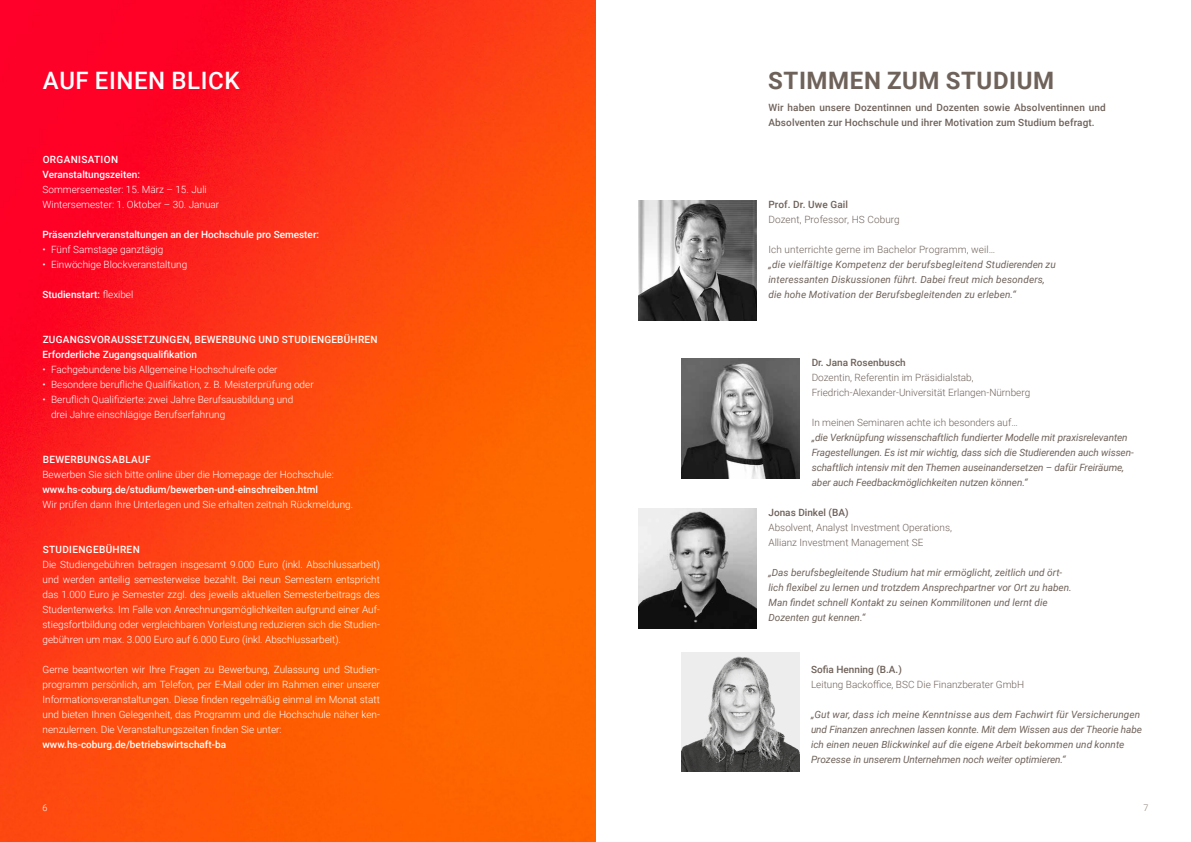
<style>
.page{position:relative;width:1191px;height:842px;background:#fff}
.page>*{position:absolute;margin:0;border:0;box-sizing:border-box;transform-origin:0 0}
.t1{font:700 24px "Roboto";letter-spacing:.025em;color:#6f625a}
.t2{font:500 24px "Roboto";letter-spacing:.025em;color:#fff}
.t3{font:300 10px/15px "Roboto";color:#fff}
.t4{font:italic 10px/15px "Roboto";color:#6f625a}
.t5{font:300 10px/15px "Roboto";color:#6f625a}
.t6{font:500 10px/15px "Roboto";color:#fff}
.t7{font:500 10px/15px "Roboto";letter-spacing:.01em;color:#6f625a}
.t8{font:500 10px/15px "Roboto";letter-spacing:.025em;color:#fff}
.t9{font:500 10px "Roboto";letter-spacing:.035em;color:#fff}
.t10{font:300 9px "Roboto";color:#fff}
.t11{font:300 9px "Roboto";color:#877c74}
.s1{font-weight:300}
</style>
<div class="page">
<img style="left:0;top:0;width:595px;height:842px">
<img style="left:638px;top:200px;width:118px;height:120px">
<img style="left:681px;top:359px;width:119px;height:119px">
<img style="left:681px;top:652px;width:119px;height:120px">
<img style="left:638px;top:508px;width:118px;height:120px">
<h1 class="t2" style="left:43px;top:64px;width:198px">AUF EINEN BLICK</h1>
<h1 class="t1" style="left:768px;top:64px;width:287px">STIMMEN ZUM STUDIUM</h1>
<p class="t6" style="left:43px;top:152px;width:99px">ORGANISATION<br>Veranstaltungszeiten:</p>
<p class="t3" style="left:43px;top:182px;width:178px">Sommersemester: 15. März – 15. Juli<br>Wintersemester: 1. Oktober – 30. Januar</p>
<p class="t6" style="left:43px;top:227px;width:278px">Präsenzlehrveranstaltungen an der Hochschule pro Semester:</p>
<p class="t3" style="left:43px;top:242px;width:122px">• Fünf Samstage ganztägig</p>
<p class="t3" style="left:43px;top:257px;width:146px">• Einwöchige Blockveranstaltung</p>
<p class="t6" style="left:43px;top:287px;width:92px">Studienstart: <span class="s1">flexibel</span></p>
<p class="t8" style="left:43px;top:332px;width:336px">ZUGANGSVORAUSSETZUNGEN, BEWERBUNG UND STUDIENGEBÜHREN<br>Erforderliche Zugangsqualifikation</p>
<p class="t3" style="left:43px;top:362px;width:237px">• Fachgebundene bis Allgemeine Hochschulreife oder</p>
<p class="t3" style="left:43px;top:377px;width:273px">• Besondere berufliche Qualifikation, z. B. Meisterprüfung oder</p>
<p class="t3" style="left:51px;top:392px;width:244px;text-indent:-9px">• Beruflich Qualifizierte: zwei Jahre Berufsausbildung und drei Jahre einschlägige Berufserfahrung</p>
<p class="t9" style="left:43px;top:453px;width:109px">BEWERBUNGSABLAUF</p>
<p class="t3" style="left:43px;top:467px;width:293px">Bewerben Sie sich bitte online über die Homepage der Hochschule:</p>
<p class="t6" style="left:43px;top:482px;width:277px">www.hs-coburg.de/studium/bewerben-und-einschreiben.html</p>
<p class="t3" style="left:43px;top:497px;width:312px">Wir prüfen dann Ihre Unterlagen und Sie erhalten zeitnah Rückmeldung.</p>
<p class="t9" style="left:43px;top:543px;width:99px">STUDIENGEBÜHREN</p>
<p class="t3" style="left:43px;top:557px;width:339px;text-align:justify">Die Studiengebühren betragen insgesamt 9.000 Euro (inkl. Abschlussarbeit) und werden anteilig semesterweise bezahlt. Bei neun Semestern entspricht das 1.000 Euro je Semester zzgl. des jeweils aktuellen Semesterbeitrags des Studentenwerks. Im Falle von Anrechnungsmöglichkeiten aufgrund einer Auf&shy;stiegsfortbildung oder vergleichbaren Vorleistung reduzieren sich die Studien&shy;gebühren um max. 3.000 Euro auf 6.000 Euro (inkl. Abschlussarbeit).</p>
<p class="t3" style="left:43px;top:662px;width:339px;text-align:justify">Gerne beantworten wir Ihre Fragen zu Bewerbung, Zulassung und Studien&shy;programm persönlich, am Telefon, per E-Mail oder im Rahmen einer unserer Informationsveranstaltungen. Diese finden regelmäßig einmal im Monat statt und bieten Ihnen Gelegenheit, das Programm und die Hochschule näher ken&shy;nenzulernen. Die Veranstaltungszeiten finden Sie unter:</p>
<p class="t6" style="left:43px;top:737px;width:185px">www.hs-coburg.de/betriebswirtschaft-ba</p>
<p class="t7" style="left:768px;top:99px;width:339px">Wir haben unsere Dozentinnen und Dozenten sowie Absolventinnen und<br>Absolventen zur Hochschule und ihrer Motivation zum Studium befragt.</p>
<p class="t7" style="left:768px;top:197px;width:81px">Prof. Dr. Uwe Gail</p>
<p class="t5" style="left:768px;top:212px;width:133px">Dozent, Professor, HS Coburg</p>
<p class="t5" style="left:768px;top:242px;width:228px">Ich unterrichte gerne im Bachelor Programm, weil…</p>
<p class="t4" style="left:768px;top:257px;width:289px">„die vielfältige Kompetenz der berufsbegleitend Studierenden zu interessanten Diskussionen führt. Dabei freut mich besonders, die hohe Motivation der Berufsbegleitenden zu erleben.“</p>
<p class="t7" style="left:811px;top:354px;width:96px">Dr. Jana Rosenbusch</p>
<p class="t5" style="left:811px;top:369px;width:220px">Dozentin, Referentin im Präsidialstab,<br>Friedrich-Alexander-Universität Erlangen-Nürnberg</p>
<p class="t5" style="left:811px;top:414px;width:207px">In meinen Seminaren achte ich besonders auf…</p>
<p class="t4" style="left:811px;top:429px;width:323px">„die Verknüpfung wissenschaftlich fundierter Modelle mit praxisrelevanten Fragestellungen. Es ist mir wichtig, dass sich die Studierenden auch wissen&shy;schaftlich intensiv mit den Themen auseinandersetzen – dafür Freiräume, aber auch Feedbackmöglichkeiten nutzen können.“</p>
<p class="t7" style="left:768px;top:504px;width:82px">Jonas Dinkel (BA)</p>
<p class="t5" style="left:768px;top:519px;width:185px">Absolvent, Analyst Investment Operations,<br>Allianz Investment Management SE</p>
<p class="t4" style="left:768px;top:564px;width:305px">„Das berufsbegleitende Studium hat mir ermöglicht, zeitlich und ört&shy;lich flexibel zu lernen und trotzdem Ansprechpartner vor Ort zu haben.<br>Man findet schnell Kontakt zu seinen Kommilitonen und lernt die Dozenten gut kennen.“</p>
<p class="t7" style="left:811px;top:662px;width:92px">Sofia Henning (B.A.)</p>
<p class="t5" style="left:811px;top:677px;width:215px">Leitung Backoffice, BSC Die Finanzberater GmbH</p>
<p class="t4" style="left:811px;top:707px;width:332px">„Gut war, dass ich meine Kenntnisse aus dem Fachwirt für Versicherungen und Finanzen anrechnen lassen konnte. Mit dem Wissen aus der Theorie habe ich einen neuen Blickwinkel auf die eigene Arbeit bekommen und konnte -Prozesse in unserem Unternehmen noch weiter optimieren.“</p>
<p class="t10" style="left:43px;top:801px;width:6px">6</p>
<p class="t11" style="left:1143px;top:801px;width:6px">7</p>
</div>
